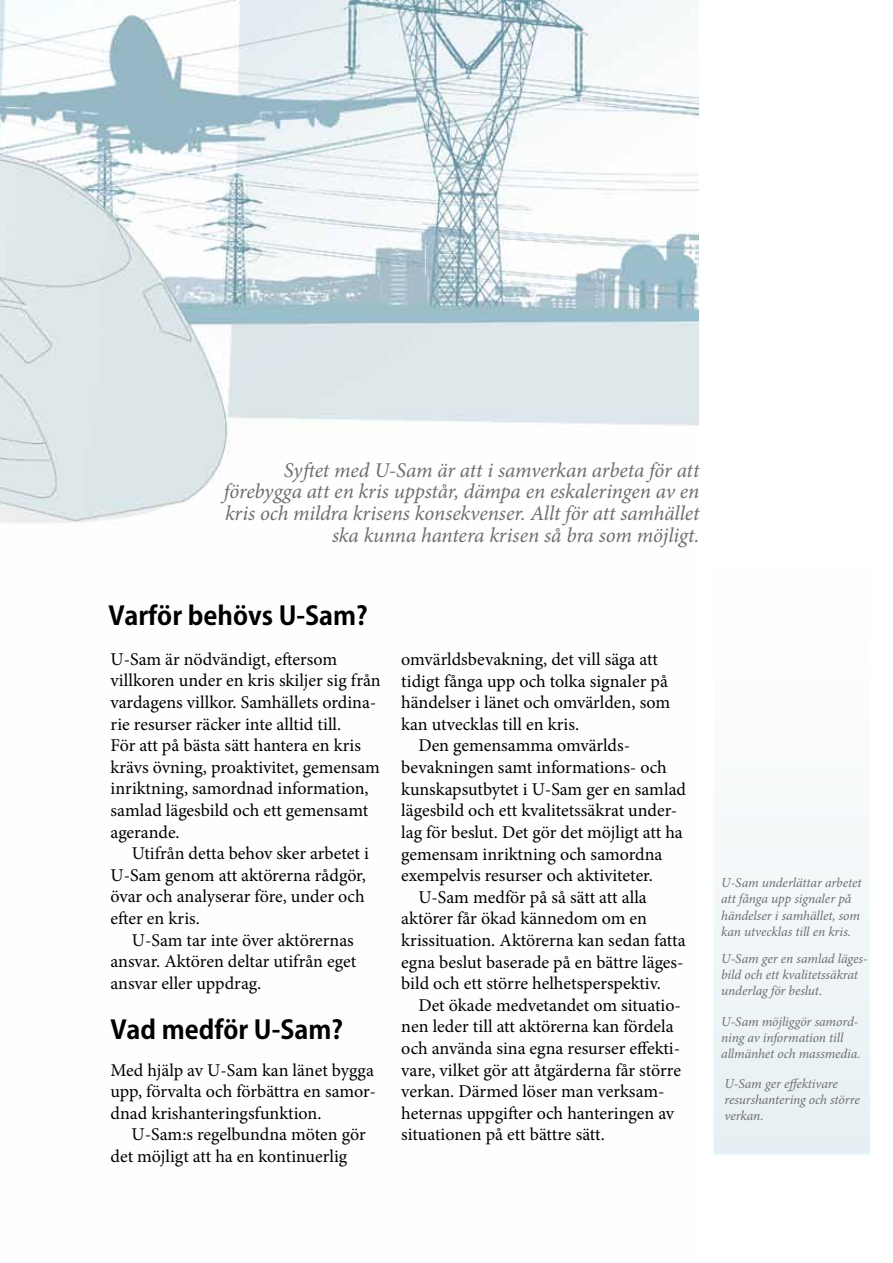
<style>
.page{position:relative;width:893px;height:1263px;background:#fff}
.page>*{position:absolute;margin:0;border:0;box-sizing:border-box;transform-origin:0 0}
.t1{font:700 25.5px "Koz Go Pro";color:#000}
.t2{font:italic 21px/21.6px "Minion Pro";letter-spacing:-.005em;color:#6d6e71;text-align:right}
.t3{font:18px/21.6px "Minion Pro";color:#000}
.t4{font:italic 13.5px/16.2px "Minion Pro";letter-spacing:-.01em;color:#6d6e71}
</style>
<div class="page">
<img style="left:0;top:0;width:699px;height:523px">
<div style="left:713px;top:251px;width:157px;height:904px;background:linear-gradient(to bottom,#fff,#ebf2f5)"></div>
<div style="left:712px;top:250px;width:159px;height:905px;border:2px solid #fff"></div>
<p class="t2" style="left:224px;top:459px;width:477px">Syftet med U-Sam är att i samverkan arbeta för att förebygga att en kris uppstår, dämpa en eskaleringen av en kris och mildra krisens konsekvenser. Allt för att samhället ska kunna hantera krisen så bra som möjligt.</p>
<h1 class="t1" style="left:108px;top:599px;width:261px">Varför behövs U-Sam?</h1>
<p class="t3" style="left:111px;top:648px;width:272px">U-Sam är nödvändigt, eftersom villkoren under en kris skiljer sig från vardagens villkor. Samhällets ordina&shy;rie resurser räcker inte alltid till.<br>För att på bästa sätt hantera en kris krävs övning, proaktivitet, gemensam inriktning, samordnad information, samlad lägesbild och ett gemensamt agerande.</p>
<p class="t3" style="left:111px;top:843px;width:260px;text-indent:21px">Utifrån detta behov sker arbetet i<br>U-Sam genom att aktörerna rådgör, övar och analyserar före, under och efter en kris.</p>
<p class="t3" style="left:111px;top:929px;width:247px;text-indent:21px">U-Sam tar inte över aktörernas ansvar. Aktören deltar utifrån eget ansvar eller uppdrag.</p>
<h1 class="t1" style="left:111px;top:1013px;width:234px">Vad medför U-Sam?</h1>
<p class="t3" style="left:111px;top:1059px;width:267px;text-align:justify">Med hjälp av U-Sam kan länet bygga upp, förvalta och förbättra en samor&shy;dnad krishanteringsfunktion.</p>
<p class="t3" style="left:111px;top:1124px;width:257px;text-indent:21px">U-Sam:s regelbundna möten gör det möjligt att ha en kontinuerlig</p>
<p class="t3" style="left:401px;top:649px;width:258px">omvärldsbevakning, det vill säga att</p>
<p class="t3" style="left:401px;top:670px;width:268px">tidigt fånga upp och tolka signaler på</p>
<p class="t3" style="left:401px;top:692px;width:270px">händelser i länet och omvärlden, som</p>
<p class="t3" style="left:401px;top:713px;width:179px">kan utvecklas till en kris.</p>
<p class="t3" style="left:418px;top:735px;width:213px">Den gemensamma omvärlds-</p>
<p class="t3" style="left:401px;top:757px;width:267px">bevakningen samt informations- och</p>
<p class="t3" style="left:401px;top:778px;width:286px">kunskapsutbytet i U-Sam ger en samlad</p>
<p class="t3" style="left:401px;top:800px;width:278px">lägesbild och ett kvalitetssäkrat under-</p>
<p class="t3" style="left:401px;top:821px;width:283px">lag för beslut. Det gör det möjligt att ha</p>
<p class="t3" style="left:401px;top:843px;width:263px">gemensam inriktning och samordna</p>
<p class="t3" style="left:401px;top:865px;width:253px">exempelvis resurser och aktiviteter.</p>
<p class="t3" style="left:418px;top:886px;width:230px">U-Sam medför på så sätt att alla</p>
<p class="t3" style="left:401px;top:908px;width:247px">aktörer får ökad kännedom om en</p>
<p class="t3" style="left:401px;top:929px;width:286px">krissituation. Aktörerna kan sedan fatta</p>
<p class="t3" style="left:401px;top:951px;width:284px">egna beslut baserade på en bättre läges-</p>
<p class="t3" style="left:401px;top:973px;width:261px">bild och ett större helhetsperspektiv.</p>
<p class="t3" style="left:418px;top:994px;width:264px">Det ökade medvetandet om situatio-</p>
<p class="t3" style="left:401px;top:1016px;width:274px">nen leder till att aktörerna kan fördela</p>
<p class="t3" style="left:401px;top:1037px;width:280px">och använda sina egna resurser effekti-</p>
<p class="t3" style="left:401px;top:1059px;width:281px">vare, vilket gör att åtgärderna får större</p>
<p class="t3" style="left:401px;top:1081px;width:265px">verkan. Därmed löser man verksam-</p>
<p class="t3" style="left:401px;top:1102px;width:274px">heternas uppgifter och hanteringen av</p>
<p class="t3" style="left:401px;top:1124px;width:205px">situationen på ett bättre sätt.</p>
<p class="t4" style="left:721px;top:875px;width:142px">U-Sam underlättar arbetet att fånga upp signaler på händelser i samhället, som kan utvecklas till en kris.</p>
<p class="t4" style="left:721px;top:950px;width:148px">U-Sam ger en samlad läges&shy;bild och ett kvalitetssäkrat underlag för beslut.</p>
<p class="t4" style="left:721px;top:1013px;width:141px">U-Sam möjliggör samord&shy;ning av information till allmänhet och massmedia.</p>
<p class="t4" style="left:724px;top:1075px;width:137px">U-Sam ger effektivare resurshantering och större verkan.</p>
</div>
